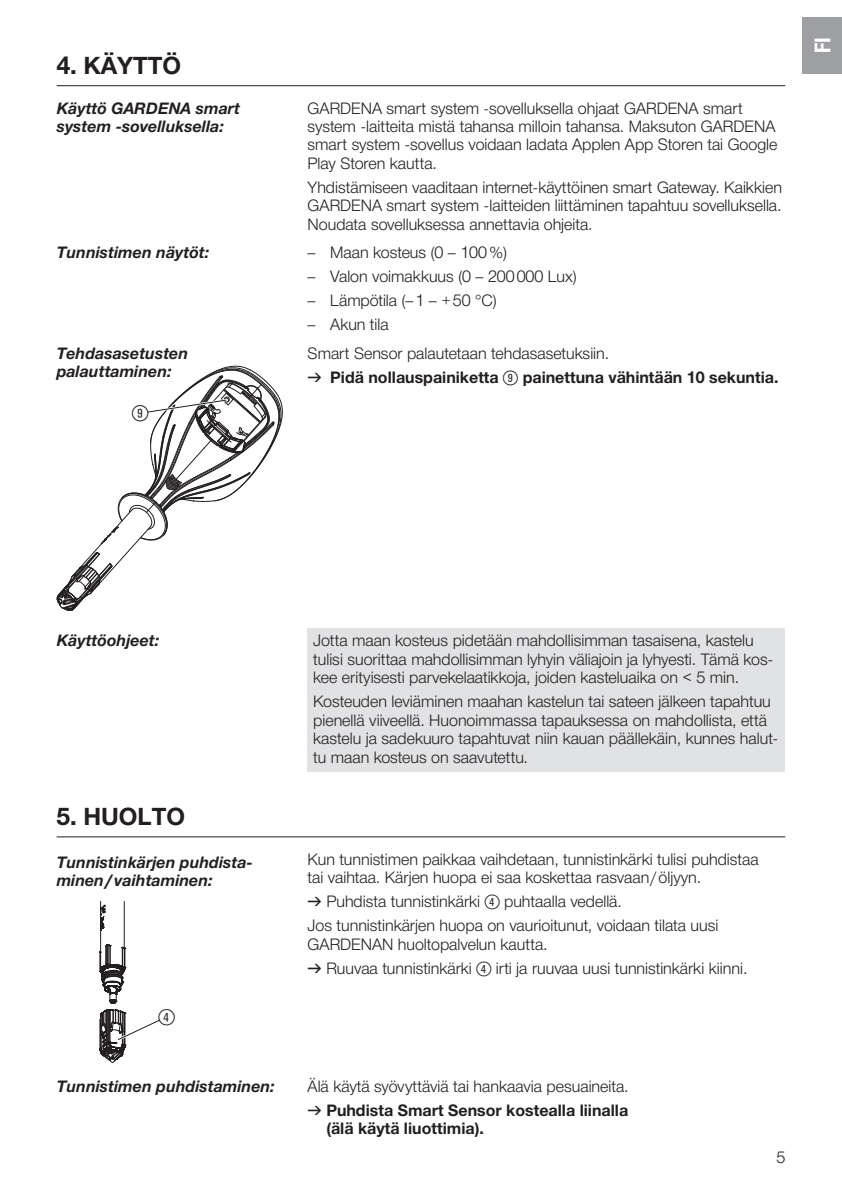
<style>
.page{position:relative;width:842px;height:1191px;background:#fff}
.page>*{position:absolute;margin:0;border:0;box-sizing:border-box;transform-origin:0 0}
.t1{font:700 24px "Gardena Sans";color:#231f20}
.t2{font:22px "Ziffernim Kreisund Quadrat BQ";color:#231f20}
.t3{font:700 22px "Gardena Sans Cond";color:#fff}
.t4{font:16px/18.4px "Gardena Sans";color:#231f20}
.t5{font:italic 700 16px/18.4px "Gardena Sans";color:#231f20}
.t6{font:700 16px/24px "Gardena Sans";color:#231f20}
.s1{font-weight:400}
.s2{font-family:"Formdruck";font-weight:400}
.s3{font-family:"Ziffernim Kreisund Quadrat BQ";font-weight:400;font-size:20px}
.s4{font-family:"Formdruck"}
.s5{font-family:"Ziffernim Kreisund Quadrat BQ";font-size:20px}
.s6{font-weight:700}
</style>
<div class="page">
<div style="left:308px;top:628px;width:477px;height:143px;background:#e1e2e4"></div>
<hr style="left:57px;top:85px;width:728px;height:1px;background:#231f20">
<svg style="left:57px;top:366px;width:226px;height:245px"></svg>
<hr style="left:57px;top:836px;width:728px;height:1px;background:#231f20">
<hr style="left:124px;top:901px;width:1px;height:46px;background:#231f20">
<hr style="left:100px;top:930px;width:1px;height:39px;background:#231f20">
<svg style="left:100px;top:901px;width:6px;height:30px"></svg>
<svg style="left:99px;top:944px;width:62px;height:119px"></svg>
<div style="left:802px;top:17px;width:40px;height:57px;background:#9d9fa2"></div>
<h1 class="t1" style="left:57px;top:48px;width:126px">4. KÄYTTÖ</h1>
<p class="t5" style="left:57px;top:98px;width:185px">Käyttö GARDENA smart system -sovelluksella:</p>
<p class="t4" style="left:308px;top:98px;width:471px">GARDENA smart system -sovelluksella ohjaat GARDENA smart system -laitteita mistä tahansa milloin tahansa. Maksuton GARDENA smart system -sovellus voidaan ladata Applen App Storen tai Google Play Storen kautta.</p>
<p class="t4" style="left:308px;top:177px;width:476px;text-align:justify">Yhdistämiseen vaaditaan internet-käyttöinen smart Gateway. Kaikkien GARDENA smart system -laitteiden liittäminen tapahtuu sovelluksella.<br>Noudata sovelluksessa annettavia ohjeita.</p>
<p class="t5" style="left:57px;top:242px;width:154px">Tunnistimen näytöt:</p>
<p class="t4" style="left:308px;top:243px;width:201px">– Maan kosteus (0 – 100%)</p>
<p class="t4" style="left:308px;top:267px;width:270px">– Valon voimakkuus (0 – 200000 Lux)</p>
<p class="t4" style="left:308px;top:291px;width:191px">– Lämpötila (–1 – +50 °C)</p>
<p class="t4" style="left:308px;top:315px;width:83px">– Akun tila</p>
<p class="t5" style="left:57px;top:343px;width:133px">Tehdasasetusten palauttaminen:</p>
<h2 class="t2" style="left:132px;top:400px;width:18px">9</h2>
<p class="t6" style="left:308px;top:340px;width:472px"><span class="s1">Smart Sensor palautetaan tehdasasetuksiin.<br></span><span class="s2">v</span> Pidä nollauspainiketta <span class="s3">(9)</span> painettuna vähintään 10 sekuntia.</p>
<h2 class="t3" style="left:807px;top:53px;width:17px;rotate:-90deg">FI</h2>
<p class="t5" style="left:57px;top:630px;width:104px">Käyttöohjeet:</p>
<p class="t4" style="left:313px;top:631px;width:462px">Jotta maan kosteus pidetään mahdollisimman tasaisena, kastelu tulisi suorittaa mahdollisimman lyhyin väliajoin ja lyhyesti. Tämä kos&shy;kee erityisesti parvekelaatikkoja, joiden kasteluaika on &lt; 5 min.</p>
<p class="t4" style="left:313px;top:692px;width:467px">Kosteuden leviäminen maahan kastelun tai sateen jälkeen tapahtuu pienellä viiveellä. Huonoimmassa tapauksessa on mahdollista, että kastelu ja sadekuuro tapahtuvat niin kauan päällekäin, kunnes halut&shy;tu maan kosteus on saavutettu.</p>
<h1 class="t1" style="left:57px;top:799px;width:130px">5. HUOLTO</h1>
<p class="t5" style="left:57px;top:851px;width:196px">Tunnistinkärjen puhdista&shy;minen/vaihtaminen:</p>
<h2 class="t2" style="left:159px;top:1004px;width:18px">4</h2>
<p class="t4" style="left:308px;top:849px;width:453px">Kun tunnistimen paikkaa vaihdetaan, tunnistinkärki tulisi puhdistaa tai vaihtaa. Kärjen huopa ei saa koskettaa rasvaan/öljyyn.</p>
<p class="t4" style="left:308px;top:889px;width:412px;line-height:24px"><span class="s4">v</span> Puhdista tunnistinkärki <span class="s5">(4)</span> puhtaalla vedellä.<br>Jos tunnistinkärjen huopa on vaurioitunut, voidaan tilata uusi</p>
<p class="t4" style="left:308px;top:931px;width:441px;line-height:24px">GARDENAN huoltopalvelun kautta.<br><span class="s4">v</span> Ruuvaa tunnistinkärki <span class="s5">(4)</span> irti ja ruuvaa uusi tunnistinkärki kiinni.</p>
<p class="t5" style="left:57px;top:1075px;width:220px">Tunnistimen puhdistaminen:</p>
<p class="t4" style="left:308px;top:1073px;width:323px;line-height:24px">Älä käytä syövyttäviä tai hankaavia pesuaineita. <span class="s4">v</span> <span class="s6">Puhdista Smart Sensor kostealla liinalla</span></p>
<p class="t6" style="left:326px;top:1115px;width:159px">(älä käytä liuottimia).</p>
<p class="t4" style="left:776px;top:1147px;width:10px">5</p>
</div>
